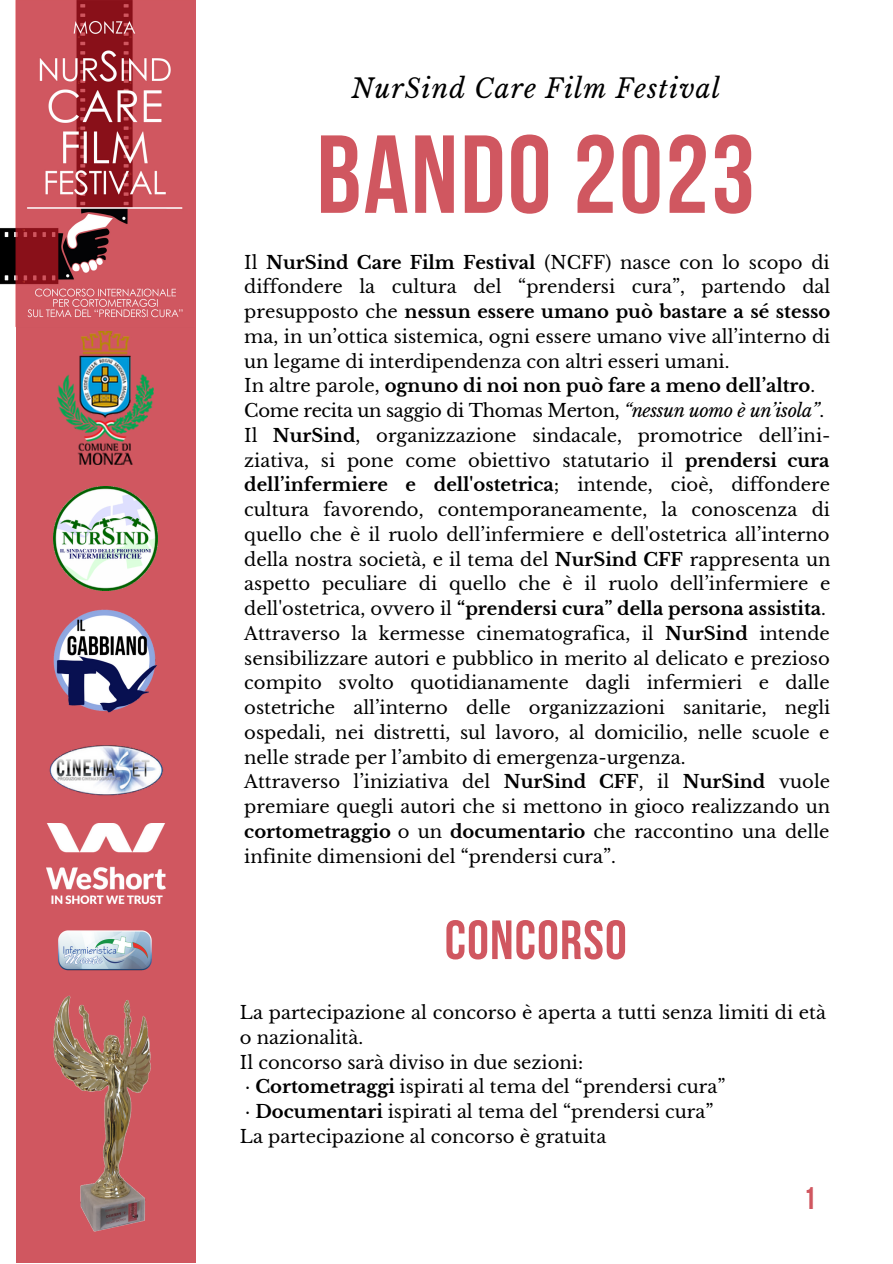
<style>
.page{position:relative;width:893px;height:1264px;background:#fff}
.page>*{position:absolute;margin:0;border:0;box-sizing:border-box;transform-origin:0 0}
.t1{font:700 110.55px "Bebas Neue";letter-spacing:.02em;color:#d05760}
.t2{font:700 55.05px "Bebas Neue";letter-spacing:.02em;color:#d05760}
.t3{font:700 31.2px "Bebas Neue";color:#d05760}
.t4{font:italic 26.4px "Libre Baskerville";letter-spacing:.04em;color:#000}
.t5{font:18px/24.8px "Libre Baskerville";color:#000}
.s1{font-weight:700}
.s2{font-style:italic}
</style>
<div class="page">
<div style="left:16px;top:0;width:179px;height:1262px;background:#d05760"></div>
<img style="left:0;top:0;width:196px;height:331px">
<img style="left:53px;top:609px;width:104px;height:104px">
<img style="left:53px;top:995px;width:98px;height:237px">
<img style="left:54px;top:487px;width:103px;height:103px">
<img style="left:58px;top:331px;width:95px;height:133px">
<img style="left:49px;top:745px;width:114px;height:51px">
<img style="left:58px;top:930px;width:94px;height:41px">
<img style="left:46px;top:823px;width:119px;height:81px">
<h3 class="t4" style="left:351px;top:73px;width:370px">NurSind Care Film Festival</h3>
<h1 class="t1" style="left:316px;top:130px;width:440px">BANDO 2023</h1>
<p class="t5" style="left:244px;top:250px;width:588px">Il <span class="s1">NurSind Care Film Festival</span> (NCFF) nasce con lo scopo di diffondere la cultura del “prendersi cura”, partendo dal presupposto che <span class="s1">nessun essere umano può bastare a sé stesso </span>ma, in un’ottica sistemica, ogni essere umano vive all’interno di un legame di interdipendenza con altri esseri umani.<br>In altre parole, <span class="s1">ognuno di noi non può fare a meno dell’altro</span>.<br>Come recita un saggio di Thomas Merton, <span class="s2">“nessun uomo è un’isola”</span>.<br>Il <span class="s1">NurSind</span>, organizzazione sindacale, promotrice dell’ini&shy;ziativa, si pone come obiettivo statutario il <span class="s1">prendersi cura dell’infermiere e dell'ostetrica</span>; intende, cioè, diffondere cultura favorendo, contemporaneamente, la conoscenza di quello che è il ruolo dell’infermiere e dell'ostetrica all’interno della nostra società, e il tema del <span class="s1">NurSind CFF</span> rappresenta un aspetto peculiare di quello che è il ruolo dell’infermiere e dell'ostetrica, ovvero il <span class="s1">“prendersi cura” della persona assistita</span>.<br>Attraverso la kermesse cinematografica, il <span class="s1">NurSind</span> intende sensibilizzare autori e pubblico in merito al delicato e prezioso compito svolto quotidianamente dagli infermieri e dalle ostetriche all’interno delle organizzazioni sanitarie, negli ospedali, nei distretti, sul lavoro, al domicilio, nelle scuole e nelle strade per l’ambito di emergenza-urgenza.<br>Attraverso l’iniziativa del <span class="s1">NurSind CFF</span>, il <span class="s1">NurSind</span> vuole premiare quegli autori che si mettono in gioco realizzando un <span class="s1">cortometraggio</span> o un <span class="s1">documentario</span> che raccontino una delle infinite dimensioni del “prendersi cura”.</p>
<h2 class="t2" style="left:444px;top:917px;width:183px">CONCORSO</h2>
<p class="t5" style="left:240px;top:1000px;width:587px">La partecipazione al concorso è aperta a tutti senza limiti di età o nazionalità.<br>Il concorso sarà diviso in due sezioni:<br>· <span class="s1">Cortometraggi</span> ispirati al tema del “prendersi cura”<br>· <span class="s1">Documentari</span> ispirati al tema del “prendersi cura”<br>La partecipazione al concorso è gratuita</p>
<h3 class="t3" style="left:803px;top:1185px;width:14px">1</h3>
</div>
